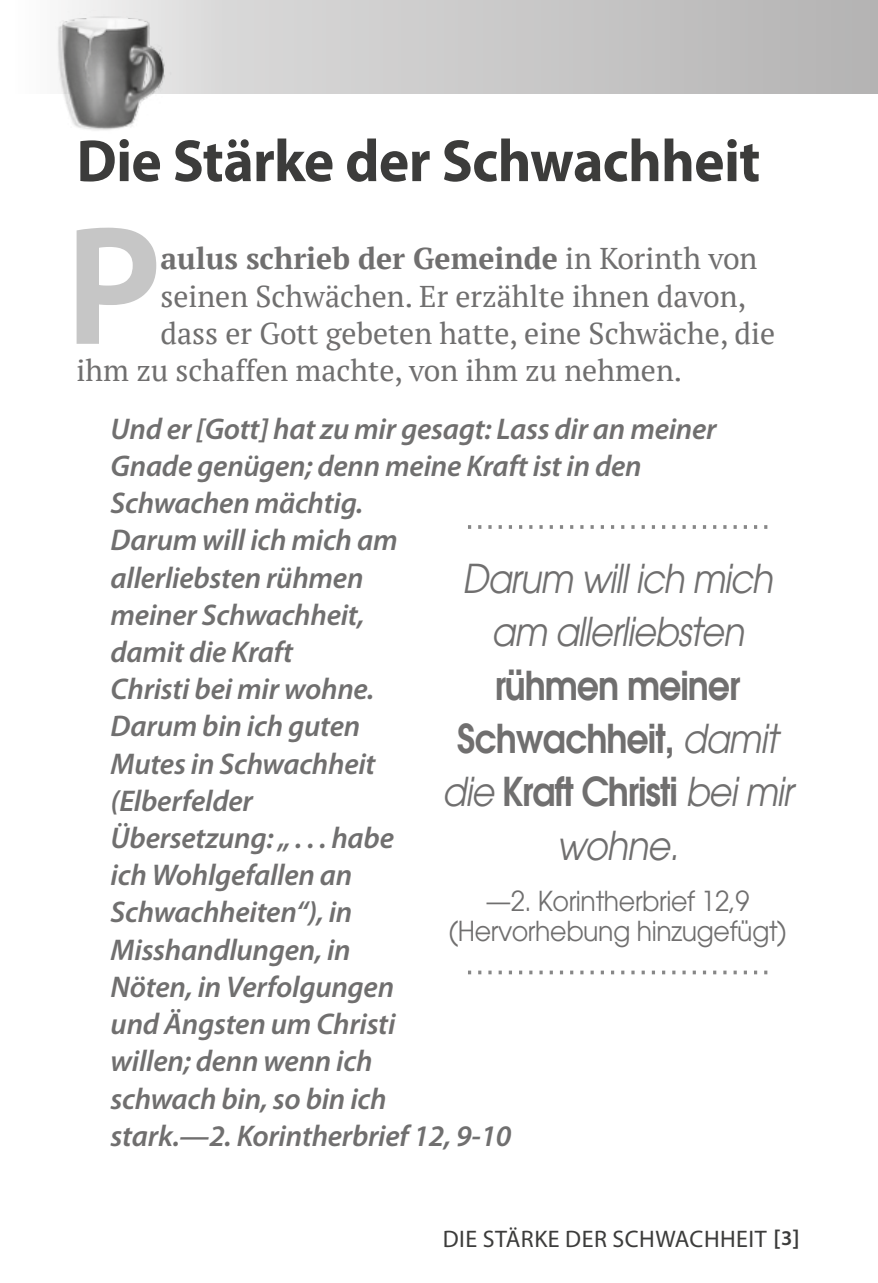
<style>
.page{position:relative;width:878px;height:1283px;background:#fff}
.page>*{position:absolute;margin:0;border:0;box-sizing:border-box;transform-origin:0 0}
.t1{font:700 163.5px "PT Sans";color:#c6c6c6}
.t2{font:700 60px "Myriad Pro";letter-spacing:-.015em;color:#3c3c3b;scale:.96 1}
.t3{font:600 39px/53.4px "Avant Garde";letter-spacing:-.03em;color:#706f6f;text-align:center;scale:.9 1}
.t4{font:italic 39px/53.4px "Avant Garde";letter-spacing:-.03em;color:#706f6f;text-align:center;scale:.9 1}
.t5{font:italic 600 30px/37.2px "Myriad Pro";letter-spacing:-.01em;color:#706f6f}
.t6{font:30px "PT Serif";color:#706f6f}
.t7{font:700 30px "PT Serif";color:#706f6f}
.t8{font:27px/30px "Avant Garde";letter-spacing:-.015em;color:#706f6f;text-align:center;scale:.94 1}
.t9{font:24px "Myriad Pro";letter-spacing:.02em;color:#3c3c3b}
.s1{font-weight:400}
.s2{font-weight:400;font-style:italic}
.s3{font-weight:600}
.s4{font-weight:600;font-size:21px}
</style>
<div class="page">
<svg style="left:177px;top:0;width:701px;height:94px;background:#c8c7c7"></svg>
<svg style="left:468px;top:525px;width:299px;height:4px"></svg>
<svg style="left:468px;top:970px;width:299px;height:4px"></svg>
<img style="left:57px;top:0;width:120px;height:131px">
<h2 class="t2" style="left:77px;top:122px;width:713px">Die Stärke der Schwachheit</h2>
<h1 class="t1" style="left:67px;top:179px;width:95px">P</h1>
<p class="t7" style="left:160px;top:239px;width:598px">aulus schrieb der Gemeinde <span class="s1">in Korinth von</span></p>
<p class="t6" style="left:160px;top:276px;width:587px">seinen Schwächen. Er erzählte ihnen davon,</p>
<p class="t6" style="left:160px;top:314px;width:616px">dass er Gott gebeten hatte, eine Schwäche, die</p>
<p class="t6" style="left:77px;top:351px;width:607px">ihm zu schaffen machte, von ihm zu nehmen.</p>
<p class="t5" style="left:111px;top:409px;width:607px">Und er [Gott] hat zu mir gesagt: Lass dir an meiner<br>Gnade genügen; denn meine Kraft ist in den<br>Schwachen mächtig.<br>Darum will ich mich am<br>allerliebsten rühmen<br>meiner Schwachheit,<br>damit die Kraft<br>Christi bei mir wohne.<br>Darum bin ich guten<br>Mutes in Schwachheit<br>(Elberfelder<br>Übersetzung: „ . . . habe<br>ich Wohlgefallen an<br>Schwachheiten“), in<br>Misshandlungen, in<br>Nöten, in Verfolgungen<br>und Ängsten um Christi<br>willen; denn wenn ich<br>schwach bin, so bin ich<br>stark.—2. Korintherbrief 12, 9-10</p>
<h3 class="t4" style="left:462px;top:551px;width:347px">Darum will ich mich am allerliebsten</h3>
<h3 class="t3" style="left:442px;top:658px;width:391px">rühmen meiner<br>Schwachheit, <span class="s2">damit die</span> Kraft Christi <span class="s2">bei mir wohne.</span></h3>
<p class="t8" style="left:449px;top:885px;width:361px">—2. Korintherbrief 12,9 (Hervorhebung hinzugefügt)</p>
<p class="t9" style="left:443px;top:1223px;width:358px">DIE STÄRKE DER SCHWACHHEIT <span class="s3">[</span><span class="s4">3</span><span class="s3">]</span></p>
</div>
